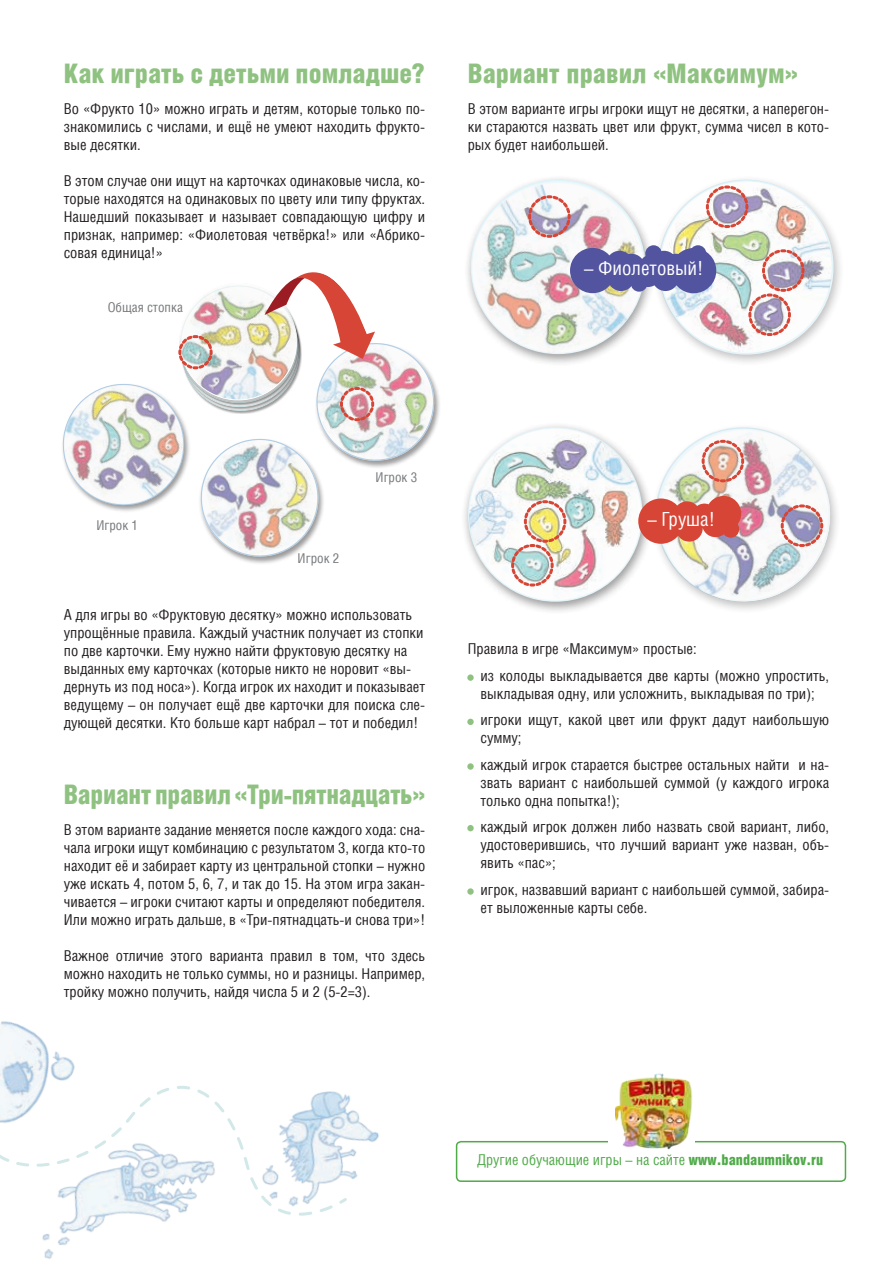
<style>
.page{position:relative;width:893px;height:1263px;background:#fff}
.page>*{position:absolute;margin:0;border:0;box-sizing:border-box;transform-origin:0 0}
.t1{font:900 27px "Helios Cond";color:#8fc281}
.t2{font:19.5px "Helios Cond";color:#fff}
.t3{font:15px/18px "Helios Cond";color:#231f20;text-align:justify}
.t4{font:15px "Helios Cond";color:#50aa49}
.t5{font:13.5px "Helios Cond";color:#76787b}
.s1{font-weight:900}
</style>
<div class="page">
<div style="left:461px;top:422px;width:192px;height:192px;background:#231f20;opacity:.45"></div>
<img style="left:469px;top:428px;width:173px;height:173px;border-radius:86px">
<svg style="left:467px;top:178px;width:184px;height:185px"></svg>
<div style="left:652px;top:175px;width:192px;height:192px;background:#231f20;opacity:.45"></div>
<img style="left:660px;top:181px;width:173px;height:173px;border-radius:86px">
<svg style="left:747px;top:248px;width:59px;height:90px"></svg>
<svg style="left:704px;top:184px;width:46px;height:46px"></svg>
<svg style="left:646px;top:422px;width:191px;height:191px"></svg>
<img style="left:509px;top:498px;width:59px;height:90px">
<div style="left:638px;top:498px;width:45px;height:46px;background:#d64535;border-radius:50%"></div>
<div style="left:676px;top:515px;width:27px;height:27px;background:#d64535;border-radius:50%"></div>
<div style="left:722px;top:521px;width:17px;height:17px;background:#d64535;border-radius:50%"></div>
<div style="left:702px;top:510px;width:27px;height:27px;background:#d64535;border-radius:50%"></div>
<div style="left:706px;top:496px;width:35px;height:35px;background:#d64535;border-radius:50%"></div>
<div style="left:674px;top:501px;width:26px;height:27px;background:#d64535;border-radius:50%"></div>
<div style="left:198px;top:438px;width:127px;height:127px;background:#231f20;opacity:.45"></div>
<div style="left:692px;top:504px;width:25px;height:24px;background:#d64535;border-radius:50%"></div>
<img style="left:42px;top:1095px;width:337px;height:164px">
<svg style="left:42px;top:1086px;width:306px;height:139px"></svg>
<img style="left:0;top:1021px;width:125px;height:174px">
<div style="left:631px;top:275px;width:16px;height:17px;background:#52549f;border-radius:50%"></div>
<div style="left:662px;top:254px;width:27px;height:27px;background:#52549f;border-radius:50%"></div>
<div style="left:570px;top:248px;width:45px;height:45px;background:#52549f;border-radius:50%"></div>
<div style="left:608px;top:264px;width:26px;height:27px;background:#52549f;border-radius:50%"></div>
<div style="left:618px;top:254px;width:27px;height:27px;background:#52549f;border-radius:50%"></div>
<div style="left:635px;top:260px;width:26px;height:27px;background:#52549f;border-radius:50%"></div>
<div style="left:639px;top:254px;width:27px;height:27px;background:#52549f;border-radius:50%"></div>
<div style="left:645px;top:245px;width:17px;height:17px;background:#52549f;border-radius:50%"></div>
<div style="left:606px;top:251px;width:27px;height:27px;background:#52549f;border-radius:50%"></div>
<div style="left:671px;top:248px;width:45px;height:45px;background:#52549f;border-radius:50%"></div>
<div style="left:652px;top:264px;width:27px;height:27px;background:#52549f;border-radius:50%"></div>
<div style="left:690px;top:245px;width:16px;height:17px;background:#52549f;border-radius:50%"></div>
<div style="left:651px;top:251px;width:26px;height:27px;background:#52549f;border-radius:50%"></div>
<div style="left:467px;top:674px;width:7px;height:7px;background:#8fc281;border-radius:50%"></div>
<div style="left:467px;top:719px;width:7px;height:6px;background:#8fc281;border-radius:50%"></div>
<svg style="left:467px;top:763px;width:7px;height:7px"></svg>
<div style="left:467px;top:825px;width:7px;height:6px;background:#8fc281;border-radius:50%"></div>
<svg style="left:467px;top:888px;width:7px;height:7px"></svg>
<svg style="left:62px;top:272px;width:378px;height:290px"></svg>
<div style="left:456px;top:1141px;width:390px;height:41px;border:2px solid #50aa49;border-radius:4px"></div>
<div style="left:608px;top:1137px;width:86px;height:11px;background:#fff"></div>
<img style="left:616px;top:1073px;width:80px;height:77px">
<h1 class="t1" style="left:64px;top:58px;width:363px">Как играть с детьми помладше?</h1>
<p class="t3" style="left:64px;top:99px;width:363px">Во «Фрукто 10» можно играть и детям, которые только по&shy;знакомились с числами, и ещё не умеют находить фрукто&shy;вые десятки.</p>
<p class="t3" style="left:64px;top:171px;width:363px">В этом случае они ищут на карточках одинаковые числа, ко&shy;торые находятся на одинаковых по цвету или типу фруктах.<br>Нашедший показывает и называет совпадающую цифру и признак, например: «Фиолетовая четвёрка!» или «Абрико&shy;совая единица!»</p>
<p class="t5" style="left:108px;top:299px;width:77px">Общая стопка</p>
<h1 class="t1" style="left:468px;top:58px;width:332px">Вариант правил «Максимум»</h1>
<p class="t3" style="left:468px;top:99px;width:363px">В этом варианте игры игроки ищут не десятки, а наперегон&shy;ки стараются назвать цвет или фрукт, сумма чисел в кото&shy;рых будет наибольшей.</p>
<h2 class="t2" style="left:584px;top:257px;width:121px">– Фиолетовый!</h2>
<p class="t5" style="left:96px;top:517px;width:43px">Игрок 1</p>
<p class="t5" style="left:298px;top:550px;width:43px">Игрок 2</p>
<p class="t5" style="left:376px;top:469px;width:43px">Игрок 3</p>
<p class="t3" style="left:64px;top:606px;width:363px;text-align:left">А для игры во «Фруктовую десятку» можно использовать упрощённые правила. Каждый участник получает из стопки по две карточки. Ему нужно найти фруктовую десятку на выданных ему карточках (которые никто не норовит «вы&shy;дернуть из под носа»). Когда игрок их находит и показывает ведущему – он получает ещё две карточки для поиска сле&shy;дующей десятки. Кто больше карт набрал – тот и победил!</p>
<h1 class="t1" style="left:64px;top:779px;width:363px">Вариант правил «Три-пятнадцать»</h1>
<p class="t3" style="left:64px;top:820px;width:363px">В этом варианте задание меняется после каждого хода: сна&shy;чала игроки ищут комбинацию с результатом 3, когда кто-то находит её и забирает карту из центральной стопки – нужно уже искать 4, потом 5, 6, 7, и так до 15. На этом игра закан&shy;чивается – игроки считают карты и определяют победителя.<br>Или можно играть дальше, в «Три-пятнадцать-и снова три»!</p>
<p class="t3" style="left:64px;top:946px;width:363px">Важное отличие этого варианта правил в том, что здесь можно находить не только суммы, но и разницы. Например, тройку можно получить, найдя числа 5 и 2 (5-2=3).</p>
<h2 class="t2" style="left:647px;top:507px;width:69px">– Груша!</h2>
<p class="t3" style="left:480px;top:635px;width:350px;line-height:26.5px;text-indent:-13px">Правила в игре «Максимум» простые:<br>из колоды выкладывается две карты (можно упростить,</p>
<p class="t3" style="left:480px;top:680px;width:350px;line-height:26.5px">выкладывая одну, или усложнить, выкладывая по три); игроки ищут, какой цвет или фрукт дадут наибольшую</p>
<p class="t3" style="left:480px;top:724px;width:350px;line-height:26.5px">сумму;<br>каждый игрок старается быстрее остальных найти и на-</p>
<p class="t3" style="left:480px;top:773px;width:350px">звать вариант с наибольшей суммой (у каждого игрока только одна попытка!);</p>
<p class="t3" style="left:480px;top:818px;width:350px">каждый игрок должен либо назвать свой вариант, либо, удостоверившись, что лучший вариант уже назван, объ&shy;явить «пас»;</p>
<p class="t3" style="left:480px;top:880px;width:350px">игрок, назвавший вариант с наибольшей суммой, забира&shy;ет выложенные карты себе.</p>
<p class="t4" style="left:477px;top:1150px;width:348px">Другие обучающие игры – на сайте <span class="s1">www.bandaumnikov.ru</span></p>
</div>
